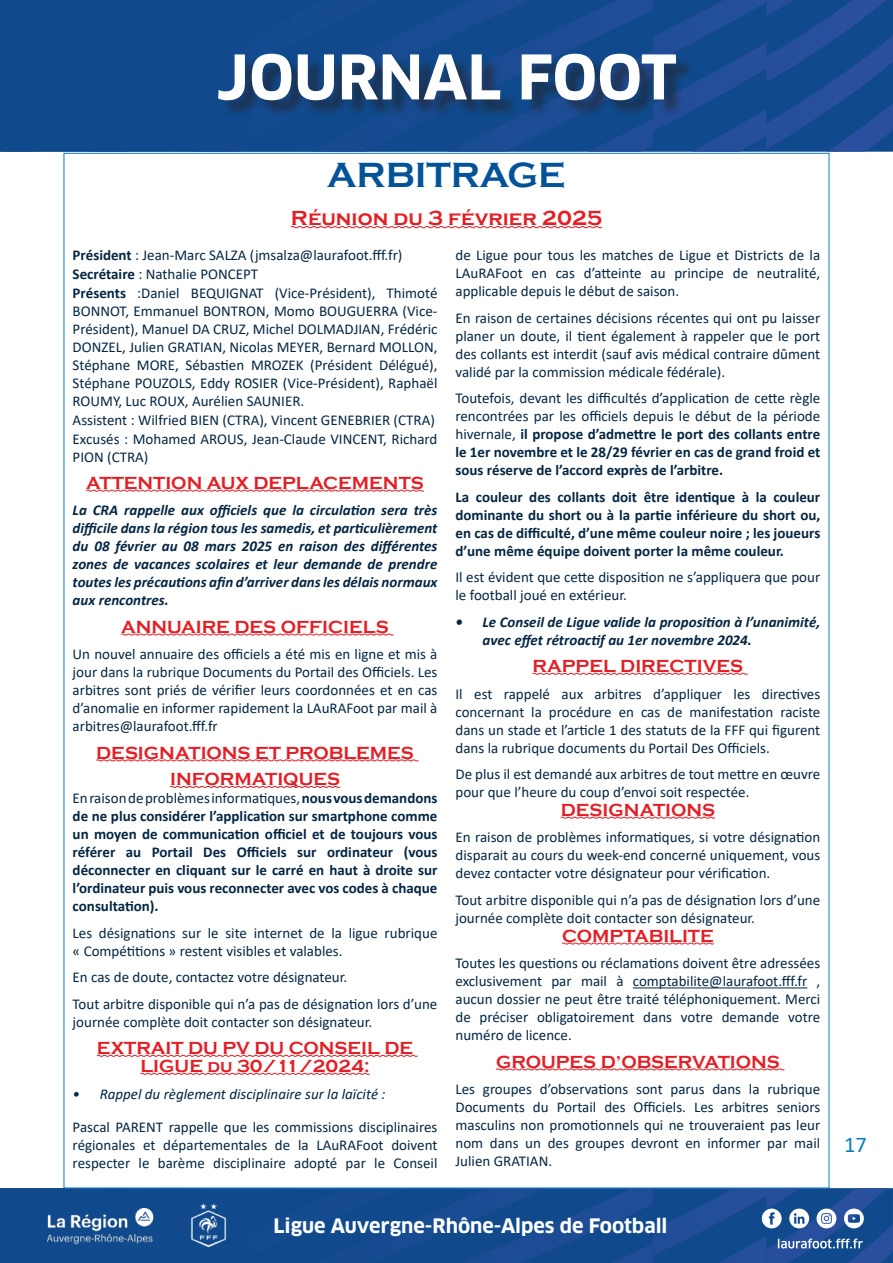
<style>
.page{position:relative;width:893px;height:1263px;background:#fff}
.page>*{position:absolute;margin:0;border:0;box-sizing:border-box;transform-origin:0 0}
.t1{font:700 60px "Clan OT";color:#fff}
.t2{font:700 36px "Copperplate Gothic";color:#045398}
.t3{font:22.5px "Calibri";color:#0e7dc0}
.t4{font:700 21px "Copperplate Gothic";color:#e41e25}
.t5{font:700 19.5px "Clan OT";color:#fff}
.t6{font:700 18px/26.5px "Copperplate Gothic";color:#e41e25;text-align:center}
.t7{font:15px/18px "Calibri";color:#052642;text-align:justify}
.t8{font:700 15px/18px "Calibri";color:#052642;text-align:justify}
.t9{font:italic 700 15px/18px "Calibri";color:#052642;text-align:justify}
.t10{font:italic 15px "Calibri";color:#052642}
.s1{font-weight:700}
.s2{font-weight:400}
</style>
<div class="page">
<svg style="left:0;top:0;width:893px;height:152px;background:#144a8f"></svg>
<svg style="left:0;top:1188px;width:893px;height:75px;background:#1c5193"></svg>
<svg style="left:290px;top:226px;width:313px;height:3px"></svg>
<svg style="left:86px;top:489px;width:338px;height:3px"></svg>
<svg style="left:121px;top:633px;width:273px;height:3px"></svg>
<svg style="left:96px;top:759px;width:323px;height:3px"></svg>
<svg style="left:170px;top:785px;width:171px;height:3px"></svg>
<svg style="left:96px;top:1054px;width:322px;height:3px"></svg>
<svg style="left:140px;top:1072px;width:230px;height:3px"></svg>
<svg style="left:532px;top:672px;width:216px;height:3px"></svg>
<svg style="left:560px;top:816px;width:156px;height:3px"></svg>
<svg style="left:562px;top:942px;width:152px;height:3px"></svg>
<hr style="left:633px;top:987px;width:174px;height:1px;background:#052642">
<svg style="left:495px;top:1068px;width:290px;height:3px"></svg>
<div style="left:221px;top:56px;width:474px;height:62px;background:#231f20;opacity:.56"></div>
<h1 class="t1" style="left:216px;top:42px;width:462px">JOURNAL FOOT</h1>
<h2 class="t2" style="left:327px;top:155px;width:240px">ARBITRAGE</h2>
<h3 class="t4" style="left:291px;top:206px;width:313px">Réunion du 3 février 2025</h3>
<p class="t7" style="left:73px;top:246px;width:366px;text-align:left"><span class="s1">Président</span> : Jean-Marc SALZA (jmsalza@laurafoot.fff.fr)<br><span class="s1">Secrétaire</span> : Nathalie PONCEPT<br><span class="s1">Présents</span> :Daniel BEQUIGNAT (Vice-Président), Thimoté BONNOT, Emmanuel BONTRON, Momo BOUGUERRA (Vice-Président), Manuel DA CRUZ, Michel DOLMADJIAN, Frédéric DONZEL, Julien GRATIAN, Nicolas MEYER, Bernard MOLLON, Stéphane MORE, Sébastien MROZEK (Président Délégué), Stéphane POUZOLS, Eddy ROSIER (Vice-Président), Raphaël ROUMY, Luc ROUX, Aurélien SAUNIER.<br>Assistent : Wilfried BIEN (CTRA), Vincent GENEBRIER (CTRA)<br>Excusés : Mohamed AROUS, Jean-Claude VINCENT, Richard PION (CTRA)</p>
<p class="t6" style="left:86px;top:470px;width:339px">ATTENTION AUX DEPLACEMENTS</p>
<p class="t9" style="left:73px;top:501px;width:366px">La CRA rappelle aux officiels que la circulation sera très difficile dans la région tous les samedis, et particulièrement du 08 février au 08 mars 2025 en raison des différentes zones de vacances scolaires et leur demande de prendre toutes les précautions afin d’arriver dans les délais normaux aux rencontres.</p>
<p class="t6" style="left:121px;top:614px;width:269px">ANNUAIRE DES OFFICIELS</p>
<p class="t7" style="left:73px;top:645px;width:366px">Un nouvel annuaire des officiels a été mis en ligne et mis à jour dans la rubrique Documents du Portail des Officiels. Les arbitres sont priés de vérifier leurs coordonnées et en cas d’anomalie en informer rapidement la LAuRAFoot par mail à arbitres@laurafoot.fff.fr</p>
<p class="t6" style="left:96px;top:740px;width:319px">DESIGNATIONS ET PROBLEMES<br>INFORMATIQUES</p>
<p class="t8" style="left:73px;top:789px;width:366px"><span class="s2">En raison de problèmes informatiques,</span> nous vous demandons de ne plus considérer l’application sur smartphone comme un moyen de communication officiel et de toujours vous référer au Portail Des Officiels sur ordinateur (vous déconnecter en cliquant sur le carré en haut à droite sur l’ordinateur puis vous reconnecter avec vos codes à chaque consultation).</p>
<p class="t7" style="left:73px;top:923px;width:366px">Les désignations sur le site internet de la ligue rubrique « Compétitions » restent visibles et valables.</p>
<p class="t7" style="left:73px;top:963px;width:366px;line-height:26.5px">En cas de doute, contactez votre désignateur.<br>Tout arbitre disponible qui n’a pas de désignation lors d’une</p>
<p class="t7" style="left:73px;top:1012px;width:301px">journée complète doit contacter son désignateur.</p>
<p class="t6" style="left:97px;top:1039px;width:318px;line-height:18px">EXTRAIT DU PV DU CONSEIL DE<br>LIGUE du 30/11/2024:</p>
<p class="t10" style="left:73px;top:1083px;width:314px">• Rappel du règlement disciplinaire sur la laïcité :</p>
<p class="t7" style="left:73px;top:1117px;width:366px">Pascal PARENT rappelle que les commissions disciplinaires régionales et départementales de la LAuRAFoot doivent respecter le barème disciplinaire adopté par le Conseil</p>
<p class="t7" style="left:455px;top:246px;width:366px">de Ligue pour tous les matches de Ligue et Districts de la LAuRAFoot en cas d’atteinte au principe de neutralité, applicable depuis le début de saison.</p>
<p class="t7" style="left:455px;top:308px;width:366px">En raison de certaines décisions récentes qui ont pu laisser planer un doute, il tient également à rappeler que le port des collants est interdit (sauf avis médical contraire dûment validé par la commission médicale fédérale).</p>
<p class="t8" style="left:455px;top:389px;width:366px"><span class="s2">Toutefois, devant les difficultés d’application de cette règle rencontrées par les officiels depuis le début de la période hivernale,</span> il propose d’admettre le port des collants entre le 1er novembre et le 28/29 février en cas de grand froid et sous réserve de l’accord exprès de l’arbitre.</p>
<p class="t8" style="left:455px;top:487px;width:366px">La couleur des collants doit être identique à la couleur dominante du short ou à la partie inférieure du short ou, en cas de difficulté, d’une même couleur noire ; les joueurs d’une même équipe doivent porter la même couleur.</p>
<p class="t7" style="left:455px;top:568px;width:366px">Il est évident que cette disposition ne s’appliquera que pour le football joué en extérieur.</p>
<p class="t9" style="left:482px;top:612px;width:339px;text-indent:-27px">• Le Conseil de Ligue valide la proposition à l’unanimité, avec effet rétroactif au 1er novembre 2024.</p>
<p class="t6" style="left:533px;top:653px;width:212px">RAPPEL DIRECTIVES</p>
<p class="t7" style="left:455px;top:684px;width:366px">Il est rappelé aux arbitres d’appliquer les directives concernant la procédure en cas de manifestation raciste dans un stade et l’article 1 des statuts de la FFF qui figurent dans la rubrique documents du Portail Des Officiels.</p>
<p class="t7" style="left:455px;top:765px;width:366px">De plus il est demandé aux arbitres de tout mettre en œuvre pour que l’heure du coup d’envoi soit respectée.</p>
<p class="t6" style="left:561px;top:797px;width:156px">DESIGNATIONS</p>
<p class="t7" style="left:455px;top:828px;width:366px">En raison de problèmes informatiques, si votre désignation disparait au cours du week-end concerné uniquement, vous devez contacter votre désignateur pour vérification.</p>
<p class="t7" style="left:455px;top:890px;width:366px">Tout arbitre disponible qui n’a pas de désignation lors d’une journée complète doit contacter son désignateur.</p>
<p class="t6" style="left:562px;top:923px;width:153px">COMPTABILITE</p>
<p class="t7" style="left:455px;top:954px;width:366px">Toutes les questions ou réclamations doivent être adressées exclusivement par mail à comptabilite@laurafoot.fff.fr , aucun dossier ne peut être traité téléphoniquement. Merci de préciser obligatoirement dans votre demande votre numéro de licence.</p>
<p class="t6" style="left:496px;top:1048px;width:285px">GROUPES D’OBSERVATIONS</p>
<p class="t7" style="left:455px;top:1080px;width:366px">Les groupes d’observations sont parus dans la rubrique Documents du Portail des Officiels. Les arbitres seniors masculins non promotionnels qui ne trouveraient pas leur nom dans un des groupes devront en informer par mail Julien GRATIAN.</p>
<h3 class="t5" style="left:273px;top:1214px;width:396px">Ligue Auvergne-Rhône-Alpes de Football</h3>
<h3 class="t3" style="left:844px;top:1129px;width:24px">17</h3>
</div>
